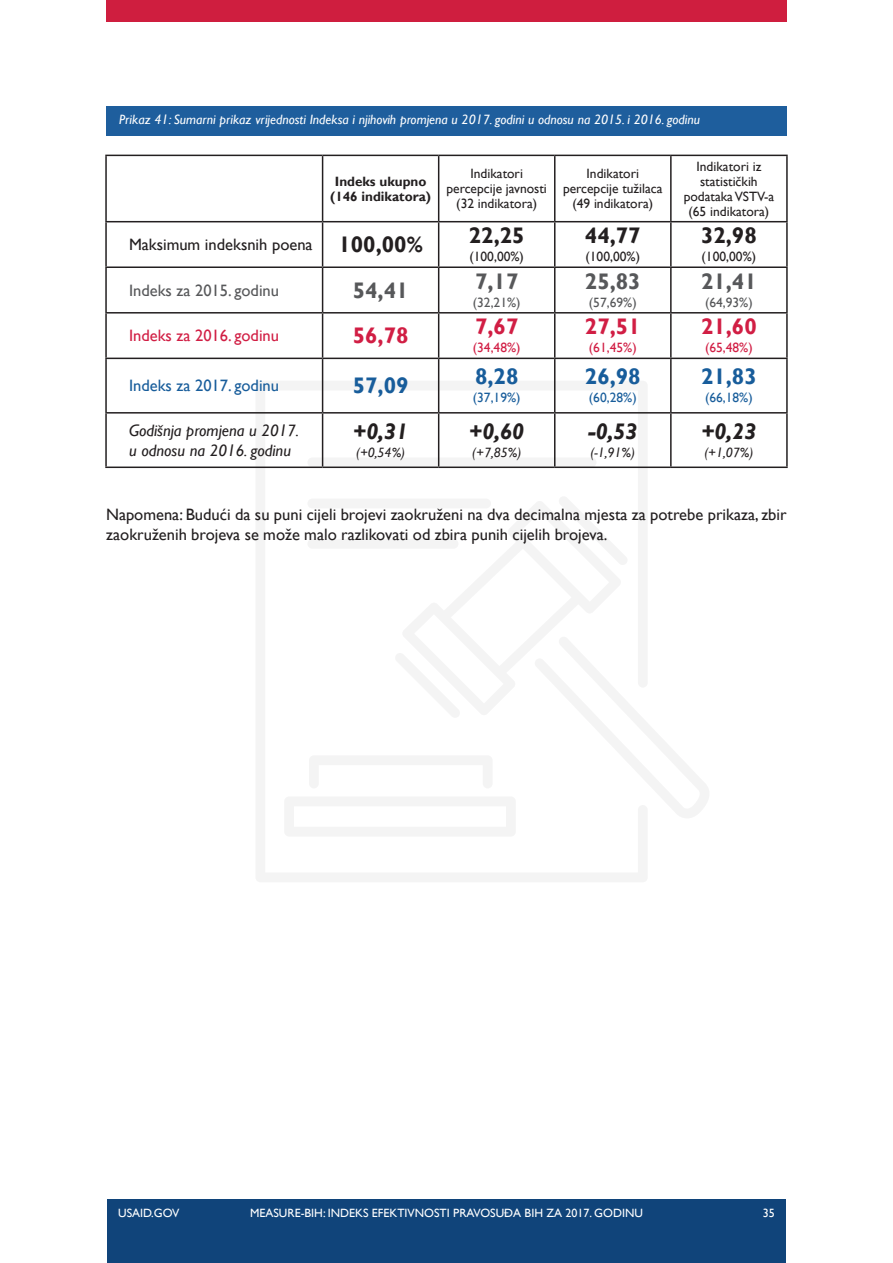
<style>
.page{position:relative;width:893px;height:1263px;background:#fff}
.page>*{position:absolute;margin:0;border:0;box-sizing:border-box;transform-origin:0 0}
.t1{font:italic 700 22.5px "Gill Sans";color:#231f20}
.t2{font:700 22.5px "Gill Sans";color:#57585a}
.t3{font:700 22.5px "Gill Sans";color:#d11e44}
.t4{font:700 22.5px "Gill Sans";color:#185d9b}
.t5{font:700 22.5px "Gill Sans";color:#231f20}
.t6{font:16.5px/19.8px "Gill Sans";color:#231f20}
.t7{font:italic 16.5px/19.8px "Gill Sans";color:#231f20}
.t8{font:16.5px "Gill Sans";color:#57585a}
.t9{font:16.5px "Gill Sans";color:#d11e44}
.t10{font:16.5px "Gill Sans";color:#185d9b}
.t11{font:13.5px/15px "Gill Sans";color:#231f20;text-align:center}
.t12{font:italic 13.5px "Gill Sans";color:#fff}
.t13{font:italic 13.5px "Gill Sans";color:#231f20}
.t14{font:700 13.5px/15px "Gill Sans";color:#231f20;text-align:center}
.t15{font:13.5px "Gill Sans";color:#57585a}
.t16{font:13.5px "Gill Sans";color:#d11e44}
.t17{font:13.5px "Gill Sans";color:#185d9b}
.t18{font:12px "Gill Sans";color:#fff}
.s1{font-weight:700;font-size:22.5px}
</style>
<div class="page">
<div style="left:107px;top:1199px;width:679px;height:64px;background:#10447a"></div>
<div style="left:106px;top:0;width:681px;height:21px;background:#cf1e3f"></div>
<svg style="left:255px;top:381px;width:393px;height:501px"></svg>
<div style="left:307px;top:457px;width:290px;height:10px;background:#f4f4f4;border-radius:5px"></div>
<div style="left:307px;top:498px;width:184px;height:10px;background:#f4f4f4;border-radius:5px"></div>
<div style="left:307px;top:539px;width:151px;height:10px;background:#f4f4f4;border-radius:5px"></div>
<svg style="left:309px;top:755px;width:184px;height:33px"></svg>
<svg style="left:284px;top:796px;width:232px;height:40px"></svg>
<svg style="left:534px;top:636px;width:175px;height:182px"></svg>
<svg style="left:395px;top:652px;width:65px;height:66px"></svg>
<svg style="left:558px;top:496px;width:70px;height:69px"></svg>
<svg style="left:402px;top:500px;width:219px;height:215px"></svg>
<div style="left:106px;top:106px;width:681px;height:30px;background:#1e5e9d"></div>
<hr style="left:323px;top:155px;width:116px;height:1px;background:#231f20">
<hr style="left:439px;top:155px;width:116px;height:1px;background:#231f20">
<hr style="left:438px;top:156px;width:1px;height:65px;background:#231f20">
<hr style="left:555px;top:155px;width:116px;height:1px;background:#231f20">
<hr style="left:554px;top:156px;width:1px;height:65px;background:#231f20">
<hr style="left:671px;top:155px;width:117px;height:1px;background:#231f20">
<hr style="left:670px;top:156px;width:2px;height:65px;background:#231f20">
<hr style="left:786px;top:156px;width:2px;height:65px;background:#231f20">
<hr style="left:323px;top:221px;width:116px;height:1px;background:#231f20">
<hr style="left:439px;top:221px;width:116px;height:1px;background:#231f20">
<hr style="left:438px;top:222px;width:1px;height:44px;background:#231f20">
<hr style="left:555px;top:221px;width:116px;height:1px;background:#231f20">
<hr style="left:554px;top:222px;width:1px;height:44px;background:#231f20">
<hr style="left:671px;top:221px;width:117px;height:1px;background:#231f20">
<hr style="left:670px;top:222px;width:2px;height:44px;background:#231f20">
<hr style="left:786px;top:222px;width:2px;height:44px;background:#231f20">
<hr style="left:105px;top:266px;width:218px;height:2px;background:#231f20">
<hr style="left:323px;top:266px;width:116px;height:2px;background:#231f20">
<hr style="left:439px;top:266px;width:116px;height:2px;background:#231f20">
<hr style="left:438px;top:268px;width:1px;height:44px;background:#231f20">
<hr style="left:555px;top:266px;width:116px;height:2px;background:#231f20">
<hr style="left:554px;top:268px;width:1px;height:44px;background:#231f20">
<hr style="left:671px;top:266px;width:117px;height:2px;background:#231f20">
<hr style="left:670px;top:268px;width:2px;height:44px;background:#231f20">
<hr style="left:786px;top:268px;width:2px;height:44px;background:#231f20">
<hr style="left:105px;top:312px;width:218px;height:2px;background:#231f20">
<hr style="left:323px;top:312px;width:116px;height:2px;background:#231f20">
<hr style="left:439px;top:312px;width:116px;height:2px;background:#231f20">
<hr style="left:438px;top:314px;width:1px;height:44px;background:#231f20">
<hr style="left:555px;top:312px;width:116px;height:2px;background:#231f20">
<hr style="left:554px;top:314px;width:1px;height:44px;background:#231f20">
<hr style="left:671px;top:312px;width:117px;height:2px;background:#231f20">
<hr style="left:670px;top:314px;width:2px;height:44px;background:#231f20">
<hr style="left:786px;top:314px;width:2px;height:44px;background:#231f20">
<hr style="left:105px;top:358px;width:218px;height:1px;background:#231f20">
<hr style="left:323px;top:358px;width:116px;height:1px;background:#231f20">
<hr style="left:439px;top:358px;width:116px;height:1px;background:#231f20">
<hr style="left:438px;top:359px;width:1px;height:53px;background:#231f20">
<hr style="left:555px;top:358px;width:116px;height:1px;background:#231f20">
<hr style="left:554px;top:359px;width:1px;height:53px;background:#231f20">
<hr style="left:671px;top:358px;width:117px;height:1px;background:#231f20">
<hr style="left:670px;top:359px;width:2px;height:53px;background:#231f20">
<hr style="left:786px;top:359px;width:2px;height:53px;background:#231f20">
<hr style="left:105px;top:414px;width:2px;height:52px;background:#231f20">
<hr style="left:323px;top:412px;width:116px;height:2px;background:#231f20">
<hr style="left:439px;top:412px;width:116px;height:2px;background:#231f20">
<hr style="left:438px;top:414px;width:1px;height:52px;background:#231f20">
<hr style="left:555px;top:412px;width:116px;height:2px;background:#231f20">
<hr style="left:554px;top:414px;width:1px;height:52px;background:#231f20">
<hr style="left:671px;top:412px;width:117px;height:2px;background:#231f20">
<hr style="left:670px;top:414px;width:2px;height:52px;background:#231f20">
<hr style="left:786px;top:414px;width:2px;height:52px;background:#231f20">
<hr style="left:105px;top:466px;width:218px;height:2px;background:#231f20">
<hr style="left:323px;top:466px;width:116px;height:2px;background:#231f20">
<hr style="left:439px;top:466px;width:116px;height:2px;background:#231f20">
<hr style="left:555px;top:466px;width:116px;height:2px;background:#231f20">
<hr style="left:671px;top:466px;width:117px;height:2px;background:#231f20">
<hr style="left:105px;top:155px;width:218px;height:1px;background:#231f20">
<hr style="left:105px;top:156px;width:2px;height:65px;background:#231f20">
<hr style="left:322px;top:156px;width:1px;height:65px;background:#231f20">
<hr style="left:105px;top:221px;width:218px;height:1px;background:#231f20">
<hr style="left:105px;top:222px;width:2px;height:44px;background:#231f20">
<hr style="left:322px;top:222px;width:1px;height:44px;background:#231f20">
<hr style="left:105px;top:268px;width:2px;height:44px;background:#231f20">
<hr style="left:322px;top:268px;width:1px;height:44px;background:#231f20">
<hr style="left:105px;top:314px;width:2px;height:44px;background:#231f20">
<hr style="left:322px;top:314px;width:1px;height:44px;background:#231f20">
<hr style="left:105px;top:359px;width:2px;height:53px;background:#231f20">
<hr style="left:322px;top:359px;width:1px;height:53px;background:#231f20">
<hr style="left:105px;top:412px;width:218px;height:2px;background:#231f20">
<hr style="left:322px;top:414px;width:1px;height:52px;background:#231f20">
<p class="t12" style="left:119px;top:112px;width:582px">Prikaz 41: Sumarni prikaz vrijednosti Indeksa i njihovih promjena u 2017. godini u odnosu na 2015. i 2016. godinu</p>
<p class="t14" style="left:330px;top:174px;width:102px">Indeks ukupno (146 indikatora)</p>
<p class="t11" style="left:446px;top:166px;width:102px">Indikatori percepcije javnosti (32 indikatora)</p>
<p class="t11" style="left:563px;top:166px;width:101px">Indikatori percepcije tužilaca (49 indikatora)</p>
<p class="t11" style="left:684px;top:159px;width:92px">Indikatori iz statističkih podataka VSTV-a (65 indikatora)</p>
<p class="t6" style="left:129px;top:235px;width:295px">Maksimum indeksnih poena <span class="s1">100,00%</span></p>
<h1 class="t5" style="left:469px;top:222px;width:57px">22,25</h1>
<h1 class="t5" style="left:585px;top:222px;width:57px">44,77</h1>
<p class="t11" style="left:585px;top:249px;width:56px">(100,00%)</p>
<h1 class="t5" style="left:701px;top:222px;width:57px">32,98</h1>
<p class="t11" style="left:702px;top:249px;width:56px">(100,00%)</p>
<p class="t11" style="left:469px;top:249px;width:56px">(100,00%)</p>
<p class="t8" style="left:129px;top:281px;width:151px">Indeks za 2015. godinu</p>
<h1 class="t2" style="left:353px;top:277px;width:57px">54,41</h1>
<h1 class="t2" style="left:475px;top:268px;width:45px">7,17</h1>
<p class="t15" style="left:473px;top:294px;width:49px">(32,21%)</p>
<p class="t9" style="left:129px;top:326px;width:151px">Indeks za 2016. godinu</p>
<h1 class="t3" style="left:353px;top:322px;width:57px">56,78</h1>
<h1 class="t3" style="left:475px;top:313px;width:45px">7,67</h1>
<p class="t16" style="left:473px;top:340px;width:49px">(34,48%)</p>
<p class="t10" style="left:129px;top:376px;width:151px">Indeks za 2017. godinu</p>
<h1 class="t4" style="left:353px;top:372px;width:57px">57,09</h1>
<h1 class="t4" style="left:475px;top:363px;width:45px">8,28</h1>
<p class="t17" style="left:473px;top:390px;width:49px">(37,19%)</p>
<p class="t7" style="left:129px;top:421px;width:172px">Godišnja promjena u 2017. u odnosu na 2016. godinu</p>
<h1 class="t1" style="left:353px;top:418px;width:56px">+0,31</h1>
<p class="t13" style="left:356px;top:444px;width:51px">(+0,54%)</p>
<h1 class="t1" style="left:469px;top:418px;width:56px">+0,60</h1>
<p class="t13" style="left:472px;top:444px;width:51px">(+7,85%)</p>
<h1 class="t2" style="left:585px;top:268px;width:57px">25,83</h1>
<p class="t15" style="left:589px;top:294px;width:49px">(57,69%)</p>
<h1 class="t3" style="left:585px;top:313px;width:57px">27,51</h1>
<p class="t16" style="left:589px;top:340px;width:49px">(61,45%)</p>
<h1 class="t4" style="left:585px;top:363px;width:57px">26,98</h1>
<p class="t17" style="left:589px;top:390px;width:49px">(60,28%)</p>
<h1 class="t1" style="left:588px;top:418px;width:51px">-0,53</h1>
<p class="t13" style="left:590px;top:444px;width:46px">(-1,91%)</p>
<h1 class="t2" style="left:701px;top:268px;width:57px">21,41</h1>
<p class="t15" style="left:705px;top:294px;width:49px">(64,93%)</p>
<h1 class="t3" style="left:701px;top:313px;width:57px">21,60</h1>
<p class="t16" style="left:705px;top:340px;width:49px">(65,48%)</p>
<h1 class="t4" style="left:701px;top:363px;width:57px">21,83</h1>
<p class="t17" style="left:705px;top:390px;width:49px">(66,18%)</p>
<h1 class="t1" style="left:701px;top:418px;width:56px">+0,23</h1>
<p class="t13" style="left:704px;top:444px;width:51px">(+1,07%)</p>
<p class="t6" style="left:106px;top:505px;width:682px">Napomena: Budući da su puni cijeli brojevi zaokruženi na dva decimalna mjesta za potrebe prikaza, zbir zaokruženih brojeva se može malo razlikovati od zbira punih cijelih brojeva.</p>
<p class="t18" style="left:118px;top:1206px;width:63px">USAID.GOV</p>
<p class="t18" style="left:250px;top:1206px;width:394px">MEASURE-BIH: INDEKS EFEKTIVNOSTI PRAVOSUĐA BIH ZA 2017. GODINU</p>
<p class="t18" style="left:763px;top:1206px;width:13px">35</p>
</div>
